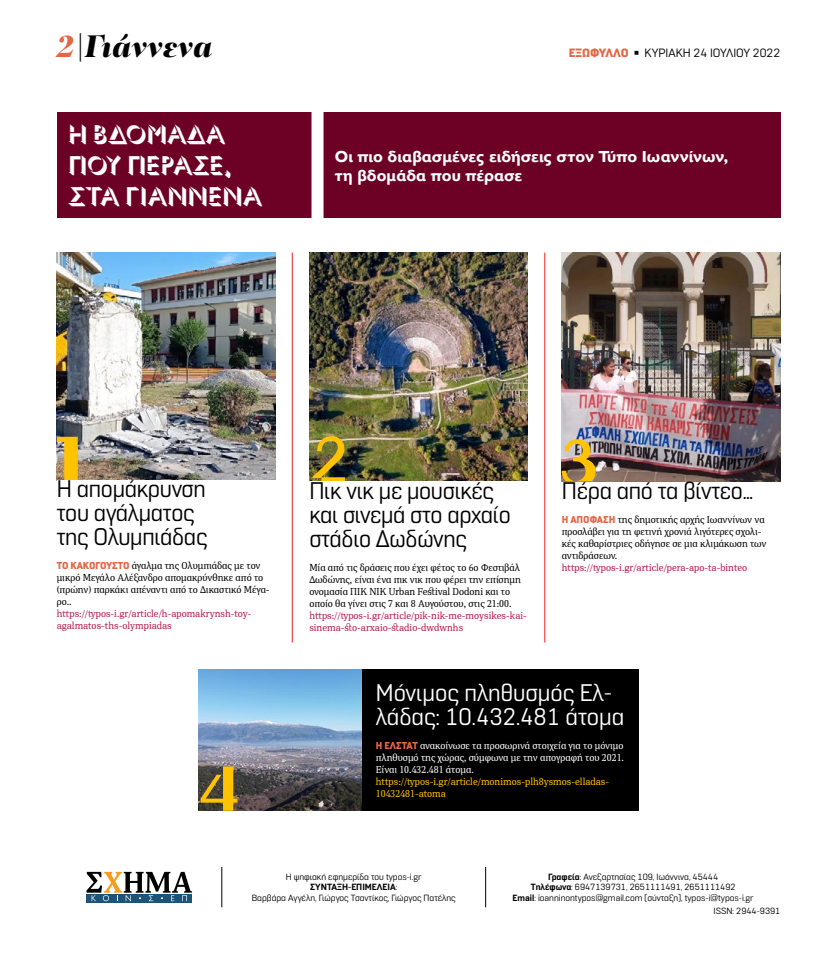
<style>
.page{position:relative;width:823px;height:964px;background:#fff}
.page>*{position:absolute;margin:0;border:0;box-sizing:border-box;transform-origin:0 0}
.t1{font:italic 900 32px "PF Regal Display Pro";color:#000}
.t2{font:300 26px/31px "Gill Sans Nova Shadowed";color:#fff}
.t3{font:24px/24px "Normative Pro";letter-spacing:-.01em;color:#000;scale:.96 1}
.t4{font:24px/24px "Normative Pro";color:#fff}
.t5{font:700 16px/19.2px "Gill Sans Nova";color:#fff}
.t6{font:12px "Normative Pro";color:#000}
.t7{font:10px/12px "PFDIN Serif";color:#000}
.t8{font:10px/12px "PFDIN Serif";color:#b01c4f}
.t9{font:10px/12px "PFDIN Serif";color:#fff;text-align:justify}
.t10{font:10px/12px "PFDIN Serif";color:#ffc300}
.t11{font:9px/10.8px "Normative Pro";color:#000;text-align:center}
.s1{color:#e46644}
.s2{font-weight:900;color:#e46644}
.s3{font-family:"Normative Pro";font-weight:900;color:#e46644}
.s4{font-weight:700}
</style>
<div class="page">
<img style="left:309px;top:253px;width:218px;height:228px">
<svg style="left:311px;top:436px;width:34px;height:45px;background:#917e22"></svg>
<img style="left:561px;top:253px;width:218px;height:228px">
<img style="left:57px;top:253px;width:218px;height:227px">
<hr style="left:221px;top:867px;width:1px;height:40px;background:#000">
<hr style="left:485px;top:867px;width:1px;height:40px;background:#000">
<div style="left:86px;top:894px;width:106px;height:8px;background:#1c5379"></div>
<svg style="left:86px;top:872px;width:106px;height:29px"></svg>
<div style="left:57px;top:112px;width:722px;height:106px;background:#6d0025"></div>
<div style="left:311px;top:105px;width:12px;height:125px;background:#fff"></div>
<hr style="left:292px;top:253px;width:1px;height:389px;background:#ed1d24">
<hr style="left:544px;top:253px;width:1px;height:389px;background:#ed1d24">
<svg style="left:57px;top:437px;width:21px;height:43px"></svg>
<svg style="left:561px;top:439px;width:34px;height:42px"></svg>
<div style="left:361px;top:669px;width:277px;height:142px;background:#000"></div>
<img style="left:198px;top:669px;width:163px;height:142px">
<svg style="left:200px;top:766px;width:37px;height:45px;background:#917723"></svg>
<h1 class="t1" style="left:57px;top:26px;width:157px"><span class="s1">2</span>|Γιάννενα</h1>
<h2 class="t2" style="left:68px;top:118px;width:195px">H ΒΔΟΜΆΔΑ<br>ΠΟΥ ΠΈΡΑΣΕ,<br>ΣΤΑ ΓΙΆΝΝΕΝΑ</h2>
<p class="t6" style="left:568px;top:46px;width:213px"><span class="s2">ΕΞΩΦΥΛΛΟ</span> ◾ ΚΥΡΙΑΚΗ 24 ΙΟΥΛΙΟΥ 2022</p>
<h3 class="t5" style="left:334px;top:147px;width:394px">Οι πιο διαβασμένες ειδήσεις στον Τύπο Ιωαννίνων, τη βδομάδα που πέρασε</h3>
<h3 class="t3" style="left:57px;top:477px;width:158px">Η απομάκρυνση του αγάλματος της Ολυμπιάδας</h3>
<p class="t7" style="left:57px;top:560px;width:214px"><span class="s3">ΤΟ ΚΑΚΌΓΟΥΣΤΟ</span> άγαλμα της Ολυμπιάδας με τον μικρό Μεγάλο Αλέξανδρο απομακρύνθηκε από το (πρώην) παρκάκι απέναντι από το Δικαστικό Μέγα&shy;ρο..</p>
<p class="t8" style="left:57px;top:608px;width:196px">https://typos-i.gr/article/h-apomakrynsh-toy&shy;agalmatos-ths-olympiadas</p>
<h3 class="t3" style="left:309px;top:478px;width:211px">Πικ νικ με μουσικές και σινεμά στο αρχαίο στάδιο Δωδώνης</h3>
<p class="t7" style="left:309px;top:561px;width:213px">Μία από τις δράσεις που έχει φέτος το 6ο Φεστιβάλ Δωδώνης, είναι ένα πικ νικ που φέρει την επίσημη ονομασία ΠΙΚ ΝΙΚ Urban Festival Dodoni και το οποίο θα γίνει στις 7 και 8 Αυγούστου, στις 21:00.</p>
<p class="t8" style="left:309px;top:609px;width:219px">https://typos-i.gr/article/pik-nik-me-moysikes-kai&shy;sinema-sto-arxaio-stadio-dwdwnhs</p>
<h3 class="t3" style="left:561px;top:478px;width:201px">Πέρα από τα βίντεο…</h3>
<p class="t7" style="left:561px;top:513px;width:206px"><span class="s3">Η ΑΠΌΦΑΣΗ</span> της δημοτικής αρχής Ιωαννίνων να προσλάβει για τη φετινή χρονιά λιγότερες σχολι&shy;κές καθαρίστριες οδήγησε σε μια κλιμάκωση των αντιδράσεων.</p>
<p class="t8" style="left:561px;top:561px;width:187px">https://typos-i.gr/article/pera-apo-ta-binteo</p>
<h3 class="t4" style="left:375px;top:680px;width:250px">Μόνιμος πληθυσμός Ελ&shy;λάδας: 10.432.481 άτομα</h3>
<p class="t9" style="left:375px;top:739px;width:249px"><span class="s3">Η ΕΛΣΤΑΤ</span> ανακοίνωσε τα προσωρινά στοιχεία για το μόνιμο πληθυσμό της χώρας, σύμφωνα με την απογραφή του 2021.<br>Είναι 10.432.481 άτομα.</p>
<p class="t10" style="left:375px;top:775px;width:235px">https://typos-i.gr/article/monimos-plh8ysmos-elladas-<br>10432481-atoma</p>
<p class="t11" style="left:251px;top:871px;width:205px">Η ψηφιακή εφημερίδα του typos-i.gr<br><span class="s4">ΣΎΝΤΑΞΗ-ΕΠΙΜΈΛΕΙΑ</span>:<br>Βαρβάρα Αγγέλη, Γιώργος Τσαντίκος, Γιώργος Πατέλης</p>
<p class="t11" style="left:512px;top:871px;width:242px"><span class="s4">Γραφεία</span>: Ανεξαρτησίας 109, Ιωάννινα, 45444<br><span class="s4">Tηλέφωνα</span>: 6947139731, 2651111491, 2651111492<br><span class="s4">Email</span>: ioanninontypos@gmail.com (σύνταξη), typos-i@typos-i.gr</p>
<p class="t11" style="left:713px;top:905px;width:68px">ISSN: 2944-9391</p>
</div>
